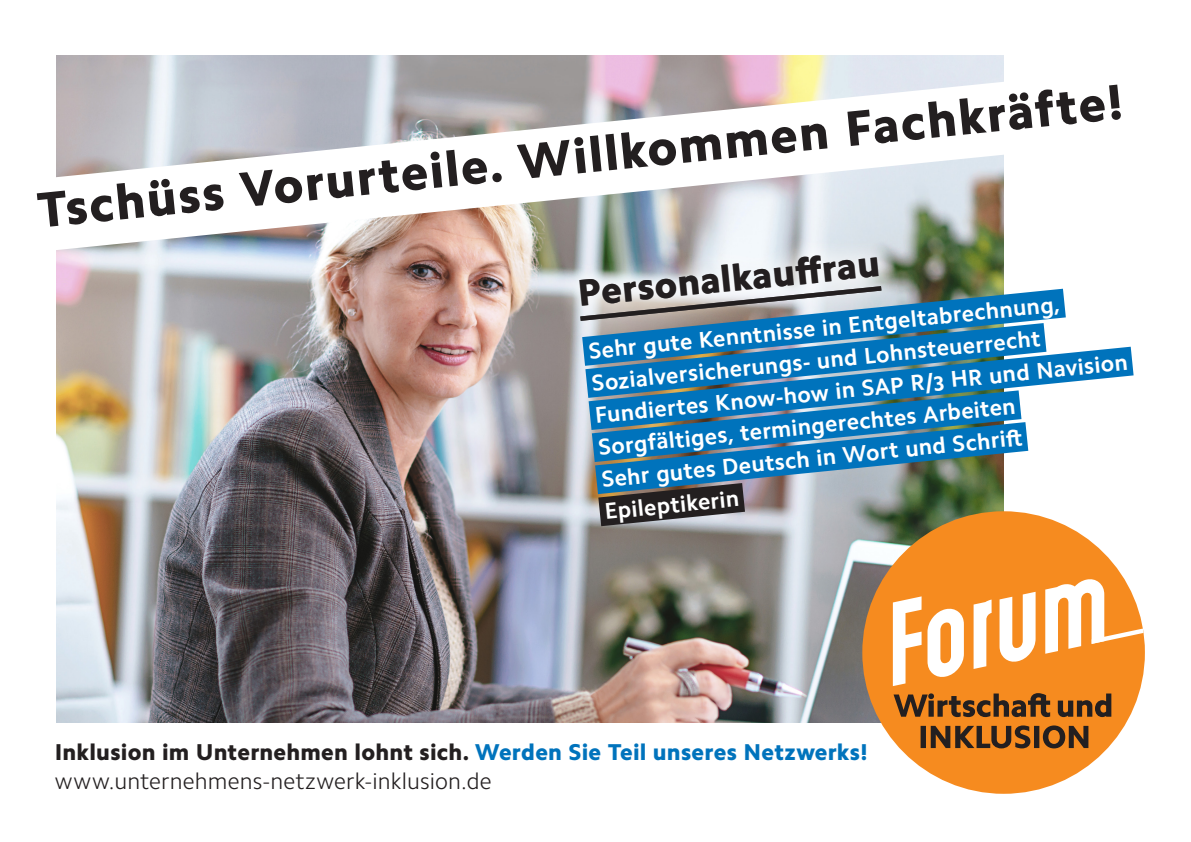
<style>
.page{position:relative;width:1191px;height:842px;background:#fff}
.page>*{position:absolute;margin:0;border:0;box-sizing:border-box;transform-origin:0 0}
.t1{font:800 50px "Camphor Pro";color:#231f20}
.t2{font:800 37.4px "Camphor Pro";color:#231f20}
.t3{font:800 23px "Camphor Pro";letter-spacing:.01em;color:#231f20}
.t4{font:300 23px "Camphor Pro";letter-spacing:.005em;color:#231f20}
.t5{font:700 22.9px "Camphor Pro";color:#fff}
.s1{color:#0073bc}
</style>
<div class="page">
<img style="left:57px;top:56px;width:946px;height:666px">
<svg style="left:56px;top:68px;width:948px;height:185px"></svg>
<div style="left:862px;top:511px;width:282px;height:283px;background:#f68b1f;border-radius:50%"></div>
<svg style="left:893px;top:579px;width:251px;height:107px"></svg>
<svg style="left:920px;top:725px;width:168px;height:23px"></svg>
<svg style="left:893px;top:693px;width:218px;height:24px"></svg>
<svg style="left:559px;top:234px;width:342px;height:37px"></svg>
<svg style="left:552px;top:271px;width:513px;height:112px"></svg>
<svg style="left:555px;top:306px;width:511px;height:109px;background:#5188ab"></svg>
<svg style="left:558px;top:329px;width:576px;height:118px"></svg>
<svg style="left:562px;top:373px;width:489px;height:106px;background:#247fb8"></svg>
<svg style="left:565px;top:405px;width:493px;height:106px;background:#4d8eb0"></svg>
<svg style="left:568px;top:466px;width:207px;height:77px;background:#617685"></svg>
<p class="t1" style="left:34px;top:183px;width:1092px;rotate:-6deg">Tschüss Vorurteile. Willkommen Fachkräfte!</p>
<p class="t2" style="left:575px;top:272px;width:304px;rotate:-6deg">Personalkauff rau</p>
<p class="t5" style="left:587px;top:339px;width:475px;rotate:-6deg">Sehr gute Kenntnisse in Entgeltabrechnung,</p>
<p class="t5" style="left:590px;top:371px;width:452px;rotate:-6deg">Sozialversicherungs- und Lohnsteuerrecht</p>
<p class="t5" style="left:594px;top:403px;width:537px;rotate:-6deg">Fundiertes Know-how in SAP R/3 HR und Navision</p>
<p class="t5" style="left:597px;top:435px;width:421px;rotate:-6deg">Sorgfältiges, termingerechtes Arbeiten</p>
<p class="t5" style="left:600px;top:467px;width:417px;rotate:-6deg">Sehr gutes Deutsch in Wort und Schrift</p>
<p class="t5" style="left:603px;top:498px;width:136px;rotate:-6deg">Epileptikerin</p>
<p class="t3" style="left:55px;top:739px;width:814px">Inklusion im Unternehmen lohnt sich. <span class="s1">Werden Sie Teil unseres Netzwerks!</span></p>
<p class="t4" style="left:55px;top:768px;width:438px">www.unternehmens-netzwerk-inklusion.de</p>
</div>
